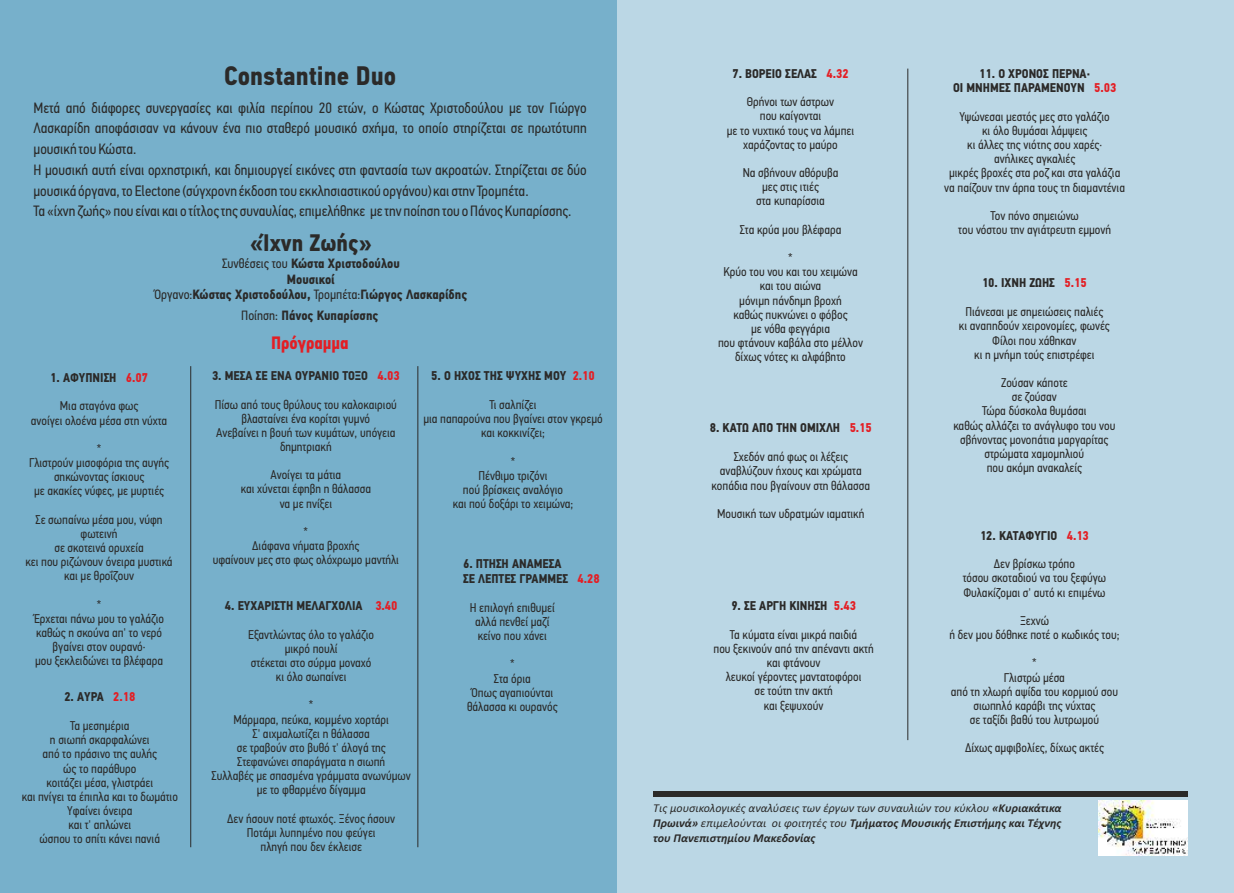
<style>
.page{position:relative;width:1234px;height:893px;background:#fff}
.page>*{position:absolute;margin:0;border:0;box-sizing:border-box;transform-origin:0 0}
.t1{font:700 26.85px "PF Din Text Cond Pro";color:#2b2a29}
.t2{font:700 24px "PF Din Text Cond Pro";color:#2b2a29}
.t3{font:700 18px "PF Din Text Cond Pro";color:#e31e24}
.t4{font:15px/20.7px "PF Din Text Cond Pro";color:#2b2a29}
.t5{font:700 13.5px/15.3px "PF Din Text Cond Pro";color:#2b2a29;text-align:center}
.t6{font:12.75px/14.1px "PF Din Text Cond Pro";color:#2b2a29;text-align:center}
.t7{font:700 12.75px/14.5px "PF Din Text Cond Pro";color:#2b2a29}
.t8{font:italic 12px/15.1px "Calibri";color:#2b2a29;text-align:justify}
.s1{font-weight:400}
.s2{color:#e31e24}
.s3{font-weight:700}
</style>
<div class="page">
<div style="left:0;top:0;width:1233px;height:893px;background:#bbd7e5"></div>
<div style="left:0;top:0;width:617px;height:893px;background:#77b0cb"></div>
<img style="left:1098px;top:801px;width:88px;height:54px">
<div style="left:653px;top:791px;width:533px;height:5px;background:#2b2a29"></div>
<hr style="left:190px;top:366px;width:1px;height:481px;background:#2b2a29">
<hr style="left:417px;top:366px;width:1px;height:481px;background:#2b2a29">
<hr style="left:907px;top:69px;width:1px;height:671px;background:#2b2a29">
<h1 class="t1" style="left:224px;top:65px;width:173px">Constantine Duo</h1>
<p class="t4" style="left:33px;top:99px;width:554px">Μετά από διάφορες συνεργασίες και φιλία περίπου 20 ετών, ο Κώστας Χριστοδούλου µε τον Γιώργο Λασκαρίδη αποφάσισαν να κάνουν ένα πιο σταθερό µουσικό σχήµα, το οποίο στηρίζεται σε πρωτότυπη µουσική του Κώστα.<br>Η µουσική αυτή είναι ορχηστρική, και δηµιουργεί εικόνες στη φαντασία των ακροατών. Στηρίζεται σε δύο µουσικά όργανα, το Electone (σύγχρονη έκδοση του εκκλησιαστικού οργάνου) και στην Τροµπέτα.<br>Τα «ίχνη ζωής» που είναι και ο τίτλος της συναυλίας, επιµελήθηκε µε την ποίηση του ο Πάνος Κυπαρίσσης.</p>
<h2 class="t2" style="left:250px;top:233px;width:124px">«Ίχνη Ζωής»</h2>
<p class="t5" style="left:154px;top:257px;width:314px"><span class="s1">Συνθέσεις του</span> Κώστα Χριστοδούλου<br>Μουσικοί<br><span class="s1">Όργανο:</span>Κώστας Χριστοδούλου, <span class="s1">Τροµπέτα:</span>Γιώργος Λασκαρίδης</p>
<p class="t5" style="left:241px;top:309px;width:139px"><span class="s1">Ποίηση:</span> Πάνος Κυπαρίσσης</p>
<h3 class="t3" style="left:271px;top:336px;width:79px">Πρόγραµµα</h3>
<p class="t7" style="left:50px;top:372px;width:99px">1. ΑΦΥΠΝΙΣΗ <span class="s2">6.07</span></p>
<p class="t6" style="left:31px;top:400px;width:138px">Μια σταγόνα φως<br>ανοίγει ολοένα µέσα στη νύχτα</p>
<p class="t6" style="left:29px;top:443px;width:141px">*<br>Γλιστρούν µισοφόρια της αυγής σηκώνοντας ίσκιους<br>µε ακακίες νύφες, µε µυρτιές</p>
<p class="t6" style="left:26px;top:513px;width:148px">Σε σωπαίνω µέσα µου, νύφη φωτεινή<br>σε σκοτεινά ορυχεία<br>κει που ριζώνουν όνειρα µυστικά και µε θροΐζουν</p>
<p class="t6" style="left:34px;top:598px;width:131px">*<br>Έρχεται πάνω µου το γαλάζιο καθώς η σκούνα απ' το νερό βγαίνει στον ουρανό·<br>µου ξεκλειδώνει τα βλέφαρα</p>
<p class="t7" style="left:64px;top:691px;width:72px">2. ΑΥΡΑ <span class="s2">2.18</span></p>
<p class="t6" style="left:22px;top:720px;width:158px">Τα µεσηµέρια<br>η σιωπή σκαρφαλώνει<br>από το πράσινο της αυλής<br>ώς το παράθυρο<br>κοιτάζει µέσα, γλιστράει<br>και πνίγει τα έπιπλα και το δωµάτιο<br>Υφαίνει όνειρα<br>και τ' απλώνει<br>ώσπου το σπίτι κάνει πανιά</p>
<p class="t7" style="left:212px;top:369px;width:189px">3. ΜΕΣΑ ΣΕ ΕΝΑ ΟΥΡΑΝΙΟ ΤΟΞΟ <span class="s2">4.03</span></p>
<p class="t6" style="left:215px;top:398px;width:183px">Πίσω από τους θρύλους του καλοκαιριού βλασταίνει ένα κορίτσι γυµνό<br>Ανεβαίνει η βουή των κυµάτων, υπόγεια δηµητριακή</p>
<p class="t6" style="left:241px;top:469px;width:132px">Ανοίγει τα µάτια<br>και χύνεται έφηβη η θάλασσα να µε πνίξει</p>
<p class="t6" style="left:213px;top:526px;width:188px">*<br>Διάφανα νήµατα βροχής<br>υφαίνουν µες στο φως ολόχρωµο µαντήλι</p>
<p class="t7" style="left:225px;top:599px;width:174px">4. ΕΥΧΑΡΙΣΤΗ ΜΕΛΑΓΧΟΛΙΑ <span class="s2">3.40</span></p>
<p class="t6" style="left:248px;top:628px;width:127px">Εξαντλώντας όλο το γαλάζιο µικρό πουλί<br>στέκεται στο σύρµα µοναχό κι όλο σωπαίνει</p>
<p class="t6" style="left:211px;top:699px;width:200px">*<br>Μάρµαρα, πεύκα, κοµµένο χορτάρι<br>Σ' αιχµαλωτίζει η θάλασσα<br>σε τραβούν στο βυθό τ' άλογά της<br>Στεφανώνει σπαράγµατα η σιωπή<br>Συλλαβές µε σπασµένα γράµµατα ανωνύµων µε το φθαρµένο δίγαµµα</p>
<p class="t6" style="left:227px;top:812px;width:169px">Δεν ήσουν ποτέ φτωχός. Ξένος ήσουν<br>Ποτάµι λυπηµένο που φεύγει<br>πληγή που δεν έκλεισε</p>
<p class="t7" style="left:431px;top:370px;width:165px">5. Ο ΗΧΟΣ ΤΗΣ ΨΥΧΗΣ ΜΟΥ <span class="s2">2.10</span></p>
<p class="t6" style="left:423px;top:399px;width:181px">Τι σαλπίζει<br>µια παπαρούνα που βγαίνει στον γκρεµό και κοκκινίζει;</p>
<p class="t6" style="left:452px;top:455px;width:122px">*<br>Πένθιµο τριζόνι<br>πού βρίσκεις αναλόγιο<br>και πού δοξάρι το χειµώνα;</p>
<p class="t7" style="left:463px;top:558px;width:138px">6. ΠΤΗΣΗ ΑΝΑΜΕΣΑ<br>ΣΕ ΛΕΠΤΕΣ ΓΡΑΜΜΕΣ <span class="s2">4.28</span></p>
<p class="t6" style="left:469px;top:601px;width:86px">Η επιλογή επιθυµεί αλλά πενθεί µαζί κείνο που χάνει</p>
<p class="t6" style="left:467px;top:658px;width:92px">*<br>Στα όρια<br>Όπως αγαπιούνται θάλασσα κι ουρανός</p>
<p class="t7" style="left:732px;top:67px;width:118px">7. ΒΟΡΕΙΟ ΣΕΛΑΣ <span class="s2">4.32</span></p>
<p class="t6" style="left:726px;top:96px;width:129px">Θρήνοι των άστρων<br>που καίγονται<br>µε το νυχτικό τους να λάµπει χαράζοντας το µαύρο</p>
<p class="t6" style="left:742px;top:167px;width:97px">Να σβήνουν αθόρυβα µες στις ιτιές<br>στα κυπαρίσσια</p>
<p class="t6" style="left:739px;top:224px;width:103px">Στα κρύα µου βλέφαρα</p>
<p class="t6" style="left:718px;top:252px;width:146px">*<br>Κρύο του νου και του χειµώνα και του αιώνα<br>µόνιµη πάνδηµη βροχή<br>καθώς πυκνώνει ο φόβος<br>µε νόθα φεγγάρια<br>που φτάνουν καβάλα στο µέλλον δίχως νότες κι αλφάβητο</p>
<p class="t7" style="left:709px;top:422px;width:163px">8. ΚΑΤΩ ΑΠΟ ΤΗΝ ΟΜΙΧΛΗ <span class="s2">5.15</span></p>
<p class="t6" style="left:711px;top:451px;width:160px">Σχεδόν από φως οι λέξεις αναβλύζουν ήχους και χρώµατα κοπάδια που βγαίνουν στη θάλασσα</p>
<p class="t6" style="left:717px;top:508px;width:149px">Μουσική των υδρατµών ιαµατική</p>
<p class="t7" style="left:731px;top:599px;width:126px">9. ΣΕ ΑΡΓΗ ΚΙΝΗΣΗ <span class="s2">5.43</span></p>
<p class="t6" style="left:713px;top:628px;width:162px">Τα κύµατα είναι µικρά παιδιά<br>που ξεκινούν από την απέναντι ακτή και φτάνουν<br>λευκοί γέροντες µαντατοφόροι<br>σε τούτη την ακτή<br>και ξεψυχούν</p>
<p class="t7" style="left:952px;top:67px;width:165px;text-align:center">11. Ο ΧΡΟΝΟΣ ΠΕΡΝΑ·<br>ΟΙ ΜΝΗΜΕΣ ΠΑΡΑΜΕΝΟΥΝ <span class="s2">5.03</span></p>
<p class="t6" style="left:944px;top:111px;width:182px">Υψώνεσαι µεστός µες στο γαλάζιο<br>κι όλο θυµάσαι λάµψεις<br>κι άλλες της νιότης σου χαρές·<br>ανήλικες αγκαλιές<br>µικρές βροχές στα ροζ και στα γαλάζια να παίζουν την άρπα τους τη διαµαντένια</p>
<p class="t6" style="left:958px;top:210px;width:154px">Τον πόνο σηµειώνω<br>του νόστου την αγιάτρευτη εµµονή</p>
<p class="t7" style="left:981px;top:277px;width:106px">10. ΙΧΝΗ ΖΩΗΣ <span class="s2">5.15</span></p>
<p class="t6" style="left:958px;top:306px;width:152px">Πιάνεσαι µε σηµειώσεις παλιές<br>κι αναπηδούν χειρονοµίες, φωνές<br>Φίλοι που χάθηκαν<br>κι η µνήµη τούς επιστρέφει</p>
<p class="t6" style="left:953px;top:377px;width:163px">Ζούσαν κάποτε<br>σε ζούσαν<br>Τώρα δύσκολα θυµάσαι<br>καθώς αλλάζει το ανάγλυφο του νου σβήνοντας µονοπάτια µαργαρίτας στρώµατα χαµοµηλιού<br>που ακόµη ανακαλείς</p>
<p class="t7" style="left:979px;top:529px;width:110px">12. ΚΑΤΑΦΥΓΙΟ <span class="s2">4.13</span></p>
<p class="t6" style="left:962px;top:558px;width:145px">Δεν βρίσκω τρόπο<br>τόσου σκοταδιού να του ξεφύγω<br>Φυλακίζοµαι σ' αυτό κι επιµένω</p>
<p class="t6" style="left:949px;top:615px;width:171px">Ξεχνώ<br>ή δεν µου δόθηκε ποτέ ο κωδικός του;</p>
<p class="t6" style="left:950px;top:657px;width:169px">*<br>Γλιστρώ µέσα<br>από τη χλωρή αψίδα του κορµιού σου σιωπηλό καράβι της νύχτας<br>σε ταξίδι βαθύ του λυτρωµού</p>
<p class="t6" style="left:964px;top:742px;width:140px">Δίχως αµφιβολίες, δίχως ακτές</p>
<p class="t8" style="left:653px;top:802px;width:409px">Τις μουσικολογικές αναλύσεις των έργων των συναυλιών του κύκλου <span class="s3">«Κυριακάτικα Πρωινά»</span> επιμελούνται οι φοιτητές του <span class="s3">Τμήματος Μουσικής Επιστήμης και Τέχνης του Πανεπιστημίου Μακεδονίας</span></p>
</div>
